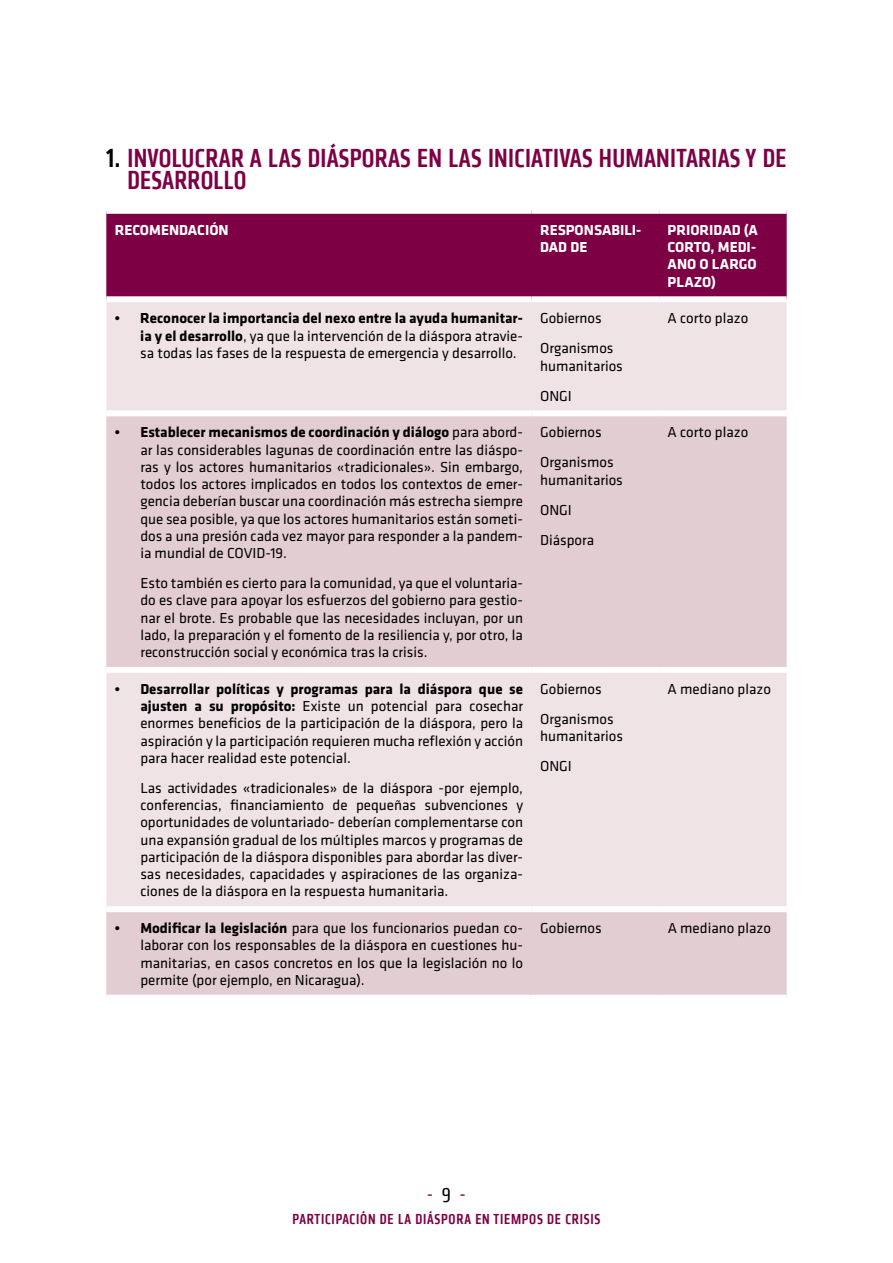
<style>
.page{position:relative;width:893px;height:1263px;background:#fff}
.page>*{position:absolute;margin:0;border:0;box-sizing:border-box;transform-origin:0 0}
.t1{font:500 condensed 27px/22.5px "Klavika CH";letter-spacing:.01em;color:#7e0044}
.t2{font:condensed 21px "Klavika CH";color:#7e0044}
.t3{font:15px/17.2px "Klavika";color:#000;text-align:justify}
.t4{font:700 15px/17.2px "Klavika";color:#fff}
.t5{font:500 condensed 15px "Klavika CH";letter-spacing:.05em;color:#7e0044}
.s1{color:#000}
.s2{font-weight:700}
</style>
<div class="page">
<div style="left:106px;top:214px;width:681px;height:82px;background:#7e0044"></div>
<div style="left:106px;top:302px;width:681px;height:108px;background:#efe3e6"></div>
<svg style="left:106px;top:416px;width:681px;height:579px;background:#e7d6da"></svg>
<div style="left:106px;top:667px;width:425px;height:6px;background:#fff"></div>
<div style="left:531px;top:667px;width:128px;height:6px;background:#fff"></div>
<div style="left:659px;top:667px;width:128px;height:6px;background:#fff"></div>
<div style="left:106px;top:906px;width:425px;height:6px;background:#fff"></div>
<div style="left:531px;top:906px;width:128px;height:6px;background:#fff"></div>
<div style="left:659px;top:906px;width:128px;height:6px;background:#fff"></div>
<h1 class="t1" style="left:128px;top:146px;width:661px;text-indent:-21px"><span class="s1">1.</span> INVOLUCRAR A LAS DIÁSPORAS EN LAS INICIATIVAS HUMANITARIAS Y DE<br>DESARROLLO</h1>
<p class="t4" style="left:115px;top:220px;width:115px">RECOMENDACIÓN</p>
<p class="t4" style="left:540px;top:220px;width:103px">RESPONSABILI-<br>DAD DE</p>
<p class="t4" style="left:668px;top:220px;width:92px">PRIORIDAD (A<br>CORTO, MEDI-<br>ANO O LARGO<br>PLAZO)</p>
<p class="t3" style="left:140px;top:309px;width:384px;text-indent:-26px"><span class="s2">• Reconocer la importancia del nexo entre la ayuda humanitar&shy;ia y el desarrollo</span>, ya que la intervención de la diáspora atravie&shy;sa todas las fases de la respuesta de emergencia y desarrollo.</p>
<p class="t3" style="left:540px;top:303px;width:75px;line-height:30px">Gobiernos<br>Organismos</p>
<p class="t3" style="left:540px;top:350px;width:84px;line-height:30px">humanitarios<br>ONGI</p>
<p class="t3" style="left:668px;top:309px;width:82px">A corto plazo</p>
<p class="t3" style="left:140px;top:423px;width:384px;text-indent:-26px"><span class="s2">• Establecer mecanismos de coordinación y diálogo</span> para abord&shy;ar las considerables lagunas de coordinación entre las diáspo&shy;ras y los actores humanitarios «tradicionales». Sin embargo, todos los actores implicados en todos los contextos de emer&shy;gencia deberían buscar una coordinación más estrecha siempre que sea posible, ya que los actores humanitarios están someti&shy;dos a una presión cada vez mayor para responder a la pandem&shy;ia mundial de COVID-19.</p>
<p class="t3" style="left:140px;top:574px;width:384px">Esto también es cierto para la comunidad, ya que el voluntaria&shy;do es clave para apoyar los esfuerzos del gobierno para gestio&shy;nar el brote. Es probable que las necesidades incluyan, por un lado, la preparación y el fomento de la resiliencia y, por otro, la reconstrucción social y económica tras la crisis.</p>
<p class="t3" style="left:140px;top:680px;width:384px;text-indent:-26px"><span class="s2">• Desarrollar políticas y programas para la diáspora que se ajusten a su propósito:</span> Existe un potencial para cosechar enormes beneficios de la participación de la diáspora, pero la aspiración y la participación requieren mucha reflexión y acción para hacer realidad este potencial.</p>
<p class="t3" style="left:140px;top:779px;width:384px">Las actividades «tradicionales» de la diáspora -por ejemplo, conferencias, financiamiento de pequeñas subvenciones y oportunidades de voluntariado- deberían complementarse con una expansión gradual de los múltiples marcos y programas de participación de la diáspora disponibles para abordar las diver&shy;sas necesidades, capacidades y aspiraciones de las organiza&shy;ciones de la diáspora en la respuesta humanitaria.</p>
<p class="t3" style="left:540px;top:417px;width:75px;line-height:30px">Gobiernos<br>Organismos</p>
<p class="t3" style="left:540px;top:464px;width:84px;line-height:30px;text-align:left">humanitarios<br>ONGI<br>Diáspora</p>
<p class="t3" style="left:540px;top:673px;width:75px;line-height:30px">Gobiernos<br>Organismos</p>
<p class="t3" style="left:540px;top:721px;width:84px;line-height:30px">humanitarios<br>ONGI</p>
<p class="t3" style="left:668px;top:423px;width:82px">A corto plazo</p>
<p class="t3" style="left:668px;top:680px;width:105px">A mediano plazo</p>
<p class="t3" style="left:140px;top:919px;width:384px;text-indent:-26px"><span class="s2">• Modificar la legislación</span> para que los funcionarios puedan co&shy;laborar con los responsables de la diáspora en cuestiones hu&shy;manitarias, en casos concretos en los que la legislación no lo permite (por ejemplo, en Nicaragua).</p>
<p class="t3" style="left:540px;top:919px;width:63px">Gobiernos</p>
<p class="t3" style="left:668px;top:919px;width:105px">A mediano plazo</p>
<h2 class="t2" style="left:427px;top:1182px;width:40px">- <span class="s1">9</span> -</h2>
<p class="t5" style="left:293px;top:1210px;width:309px">PARTICIPACIÓN DE LA DIÁSPORA EN TIEMPOS DE CRISIS</p>
</div>
